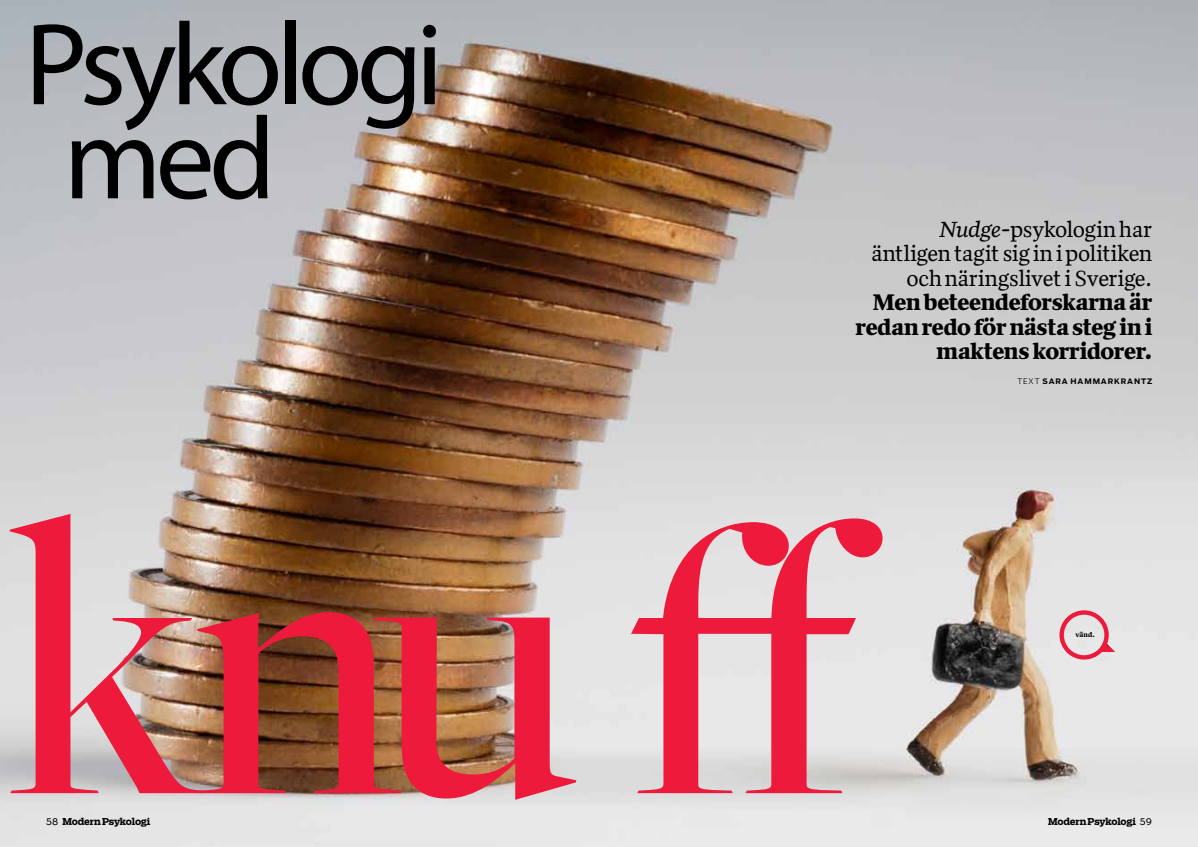
<style>
.page{position:relative;width:1198px;height:847px;background:#fff}
.page>*{position:absolute;margin:0;border:0;box-sizing:border-box;transform-origin:0 0}
.t1{font:500 414.88px "Freight Big Pro";color:#ed1a3b}
.t2{font:117.62px/94px "Myriad Pro";letter-spacing:-.05em;color:#000}
.t3{font:22.5px/24.5px "Quiosco Two";letter-spacing:-.015em;color:#000;text-align:right}
.t4{font:700 22.5px/24.5px "Quiosco Two";letter-spacing:-.015em;color:#000;text-align:right}
.t5{font:700 9.38px "Boomer Serif";letter-spacing:-.025em;color:#000}
.t6{font:700 7.5px "Boomer";letter-spacing:.115em;color:#000}
.t7{font:700 6.88px "Quiosco Two";color:#000}
.s1{font-style:italic}
.s2{font-weight:300}
.s3{font-family:"Boomer";font-weight:400}
</style>
<div class="page">
<img style="left:0;top:0;width:1198px;height:847px">
<svg style="left:1098px;top:643px;width:17px;height:9px"></svg>
<div style="left:1059px;top:610px;width:49px;height:49px;border:4px solid #ed1a3b;border-radius:50%"></div>
<h2 class="t2" style="left:64px;top:16px;width:381px;text-indent:-39px">Psykologi med</h2>
<p class="t3" style="left:871px;top:216px;width:282px"><span class="s1">Nudge</span>-psykologin har äntligen tagit sig in i politiken och näringslivet i Sverige.</p>
<p class="t4" style="left:855px;top:290px;width:298px">Men beteendeforskarna är redan redo för nästa steg in i maktens korridorer.</p>
<p class="t6" style="left:1017px;top:376px;width:136px"><span class="s2">TEXT</span> SARA HAMMARKRANTZ</p>
<h1 class="t1" style="left:8px;top:388px;width:876px">knu ff</h1>
<p class="t5" style="left:46px;top:815px;width:106px"><span class="s3">58</span> Modern Psykologi</p>
<p class="t5" style="left:1048px;top:815px;width:105px">Modern Psykologi <span class="s3">59</span></p>
<p class="t7" style="left:1075px;top:630px;width:21px">vänd.</p>
</div>
